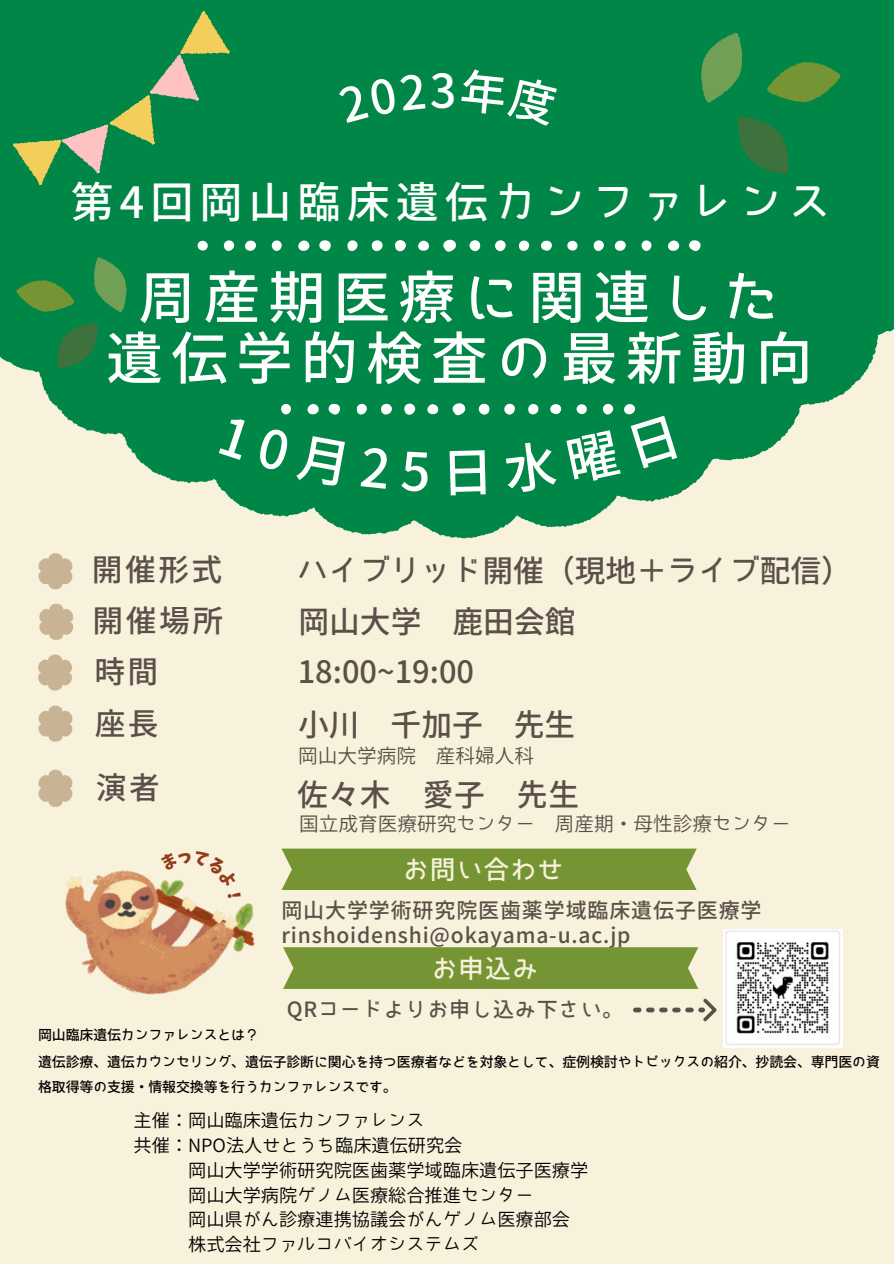
<style>
.page{position:relative;width:894px;height:1264px;background:#fff}
.page>*{position:absolute;margin:0;border:0;box-sizing:border-box;transform-origin:0 0}
.t1{font:700 57px "Bokutachino Gothic 2";letter-spacing:.14em;color:#fff}
.t2{font:700 43.05px "Bokutachino Gothic 2";letter-spacing:.14em;color:#fff}
.t3{font:700 30.75px "Bokutachino Gothic 2";color:#5a5049}
.t4{font:700 25.8px "Bokutachino Gothic 2";letter-spacing:.04em;color:#f8f1db}
.t5{font:700 21px "Bokutachino Gothic 2";letter-spacing:.04em;color:#5a5049}
.t6{font:19.65px "Bokutachino Gothic 2";color:#5a5049}
.t7{font:18.15px "Bokutachino Gothic 2";color:#000}
.t8{font:700 13.95px/24.8px "Bokutachino Gothic 2";letter-spacing:-.015em;color:#000}
</style>
<div class="page">
<div style="left:0;top:0;width:893px;height:1263px;background:#f8f1db"></div>
<svg style="left:0;top:0;width:893px;height:539px;background:#24955b"></svg>
<svg style="left:319px;top:240px;width:12px;height:11px"></svg>
<div style="left:395px;top:240px;width:11px;height:11px;background:#fff;border-radius:50%"></div>
<div style="left:371px;top:240px;width:11px;height:11px;background:#fff;border-radius:50%"></div>
<svg style="left:297px;top:240px;width:12px;height:11px"></svg>
<div style="left:245px;top:240px;width:11px;height:11px;background:#fff;border-radius:50%"></div>
<div style="left:347px;top:240px;width:10px;height:11px;background:#fff;border-radius:5px"></div>
<svg style="left:418px;top:241px;width:12px;height:10px"></svg>
<div style="left:224px;top:240px;width:10px;height:11px;background:#fff;border-radius:50%"></div>
<svg style="left:271px;top:240px;width:10px;height:11px"></svg>
<div style="left:197px;top:241px;width:11px;height:10px;background:#fff;border-radius:50%"></div>
<svg style="left:442px;top:240px;width:14px;height:12px"></svg>
<svg style="left:688px;top:240px;width:12px;height:11px"></svg>
<div style="left:469px;top:240px;width:11px;height:11px;background:#fff;border-radius:50%"></div>
<svg style="left:667px;top:240px;width:12px;height:11px"></svg>
<div style="left:495px;top:240px;width:10px;height:11px;background:#fff;border-radius:50%"></div>
<div style="left:614px;top:240px;width:11px;height:11px;background:#fff;border-radius:50%"></div>
<svg style="left:539px;top:241px;width:13px;height:10px"></svg>
<div style="left:593px;top:240px;width:10px;height:11px;background:#fff;border-radius:50%"></div>
<div style="left:519px;top:240px;width:10px;height:11px;background:#fff;border-radius:5px"></div>
<svg style="left:641px;top:240px;width:10px;height:11px"></svg>
<div style="left:567px;top:241px;width:10px;height:10px;background:#fff;border-radius:50%"></div>
<div style="left:404px;top:403px;width:11px;height:12px;background:#fff;border-radius:50%"></div>
<div style="left:381px;top:404px;width:11px;height:10px;background:#fff;border-radius:50%"></div>
<div style="left:356px;top:404px;width:11px;height:10px;background:#fff;border-radius:5px"></div>
<svg style="left:427px;top:404px;width:12px;height:10px"></svg>
<svg style="left:452px;top:403px;width:13px;height:12px"></svg>
<div style="left:478px;top:404px;width:11px;height:10px;background:#fff;border-radius:50%"></div>
<div style="left:504px;top:404px;width:11px;height:10px;background:#fff;border-radius:50%"></div>
<div style="left:624px;top:404px;width:11px;height:10px;background:#fff;border-radius:50%"></div>
<svg style="left:549px;top:404px;width:12px;height:10px"></svg>
<div style="left:602px;top:404px;width:11px;height:10px;background:#fff;border-radius:50%"></div>
<div style="left:528px;top:404px;width:10px;height:10px;background:#fff;border-radius:5px"></div>
<div style="left:576px;top:404px;width:10px;height:10px;background:#fff;border-radius:50%"></div>
<svg style="left:766px;top:62px;width:74px;height:40px;background:#4c8f39"></svg>
<svg style="left:700px;top:33px;width:42px;height:70px;background:#4a964f"></svg>
<svg style="left:737px;top:116px;width:51px;height:58px;background:#287840"></svg>
<svg style="left:16px;top:280px;width:58px;height:32px;background:#4c8f39"></svg>
<svg style="left:94px;top:257px;width:33px;height:55px;background:#4b964f"></svg>
<svg style="left:57px;top:322px;width:41px;height:46px;background:#277940"></svg>
<img style="left:65px;top:870px;width:190px;height:125px">
<svg style="left:13px;top:10px;width:228px;height:177px;background:#218e4e"></svg>
<div style="left:281px;top:848px;width:415px;height:42px;background:#759433"></div>
<svg style="left:38px;top:654px;width:34px;height:36px"></svg>
<svg style="left:39px;top:705px;width:33px;height:36px"></svg>
<svg style="left:38px;top:769px;width:34px;height:38px"></svg>
<svg style="left:39px;top:553px;width:33px;height:36px"></svg>
<svg style="left:39px;top:603px;width:34px;height:37px"></svg>
<div style="left:283px;top:947px;width:414px;height:41px;background:#759433"></div>
<svg style="left:633px;top:998px;width:83px;height:24px"></svg>
<img style="left:723px;top:929px;width:119px;height:118px">
<svg style="left:160px;top:870px;width:81px;height:27px"></svg>
<div style="left:219px;top:404px;width:126px;height:83px;background:#008646"></div>
<svg style="left:360px;top:446px;width:29px;height:43px"></svg>
<svg style="left:401px;top:451px;width:27px;height:41px"></svg>
<div style="left:449px;top:449px;width:36px;height:46px;background:#008646"></div>
<div style="left:502px;top:439px;width:55px;height:54px;background:#008646"></div>
<div style="left:566px;top:429px;width:54px;height:55px;background:#008646"></div>
<div style="left:630px;top:415px;width:47px;height:53px;background:#008646"></div>
<div style="left:337px;top:73px;width:88px;height:50px;background:#008646"></div>
<svg style="left:431px;top:72px;width:23px;height:37px"></svg>
<div style="left:460px;top:68px;width:98px;height:58px;background:#008646"></div>
<p class="t2" style="left:71px;top:180px;width:761px">第4回岡山臨床遺伝カンファレンス</p>
<p class="t1" style="left:138px;top:268px;width:643px">周産期医療に関連した</p>
<p class="t1" style="left:106px;top:329px;width:708px">遺伝学的検査の最新動向</p>
<p class="t3" style="left:92px;top:554px;width:132px">開催形式</p>
<p class="t3" style="left:297px;top:555px;width:556px">ハイブリッド開催（現地＋ライブ配信）</p>
<p class="t3" style="left:93px;top:605px;width:132px">開催場所</p>
<p class="t3" style="left:298px;top:605px;width:279px">岡山大学 鹿田会館</p>
<p class="t3" style="left:94px;top:655px;width:66px">時間</p>
<p class="t3" style="left:297px;top:655px;width:178px">18:00~19:00</p>
<p class="t3" style="left:298px;top:709px;width:275px">小川 千加子 先生</p>
<p class="t6" style="left:298px;top:745px;width:237px">岡山大学病院 産科婦人科</p>
<p class="t3" style="left:95px;top:707px;width:63px">座長</p>
<p class="t3" style="left:96px;top:771px;width:66px">演者</p>
<p class="t3" style="left:297px;top:778px;width:280px">佐々木 愛子 先生</p>
<p class="t6" style="left:299px;top:814px;width:493px">国立成育医療研究センター 周産期・母性診療センター</p>
<p class="t4" style="left:403px;top:856px;width:162px">お問い合わせ</p>
<p class="t5" style="left:281px;top:899px;width:481px">岡山大学学術研究院医歯薬学域臨床遺伝子医療学</p>
<p class="t5" style="left:281px;top:924px;width:350px">rinshoidenshi@okayama-u.ac.jp</p>
<p class="t4" style="left:431px;top:955px;width:108px">お申込み</p>
<p class="t5" style="left:287px;top:998px;width:338px">QRコードよりお申し込み下さい。</p>
<p class="t8" style="left:38px;top:1022px;width:222px">岡山臨床遺伝カンファレンスとは？</p>
<p class="t8" style="left:38px;top:1049px;width:843px">遺伝診療、遺伝カウンセリング、遺伝子診断に関心を持つ医療者などを対象として、症例検討やトピックスの紹介、抄読会、専門医の資格取得等の支援・情報交換等を行うカンファレンスです。</p>
<p class="t7" style="left:134px;top:1111px;width:292px">主催：岡山臨床遺伝カンファレンス</p>
<p class="t7" style="left:134px;top:1135px;width:330px">共催：NPO法人せとうち臨床遺伝研究会</p>
<p class="t7" style="left:188px;top:1160px;width:401px">岡山大学学術研究院医歯薬学域臨床遺伝子医療学</p>
<p class="t7" style="left:188px;top:1185px;width:347px">岡山大学病院ゲノム医療総合推進センター</p>
<p class="t7" style="left:188px;top:1210px;width:383px">岡山県がん診療連携協議会がんゲノム医療部会</p>
<p class="t7" style="left:188px;top:1235px;width:292px">株式会社ファルコバイオシステムズ</p>
</div>
